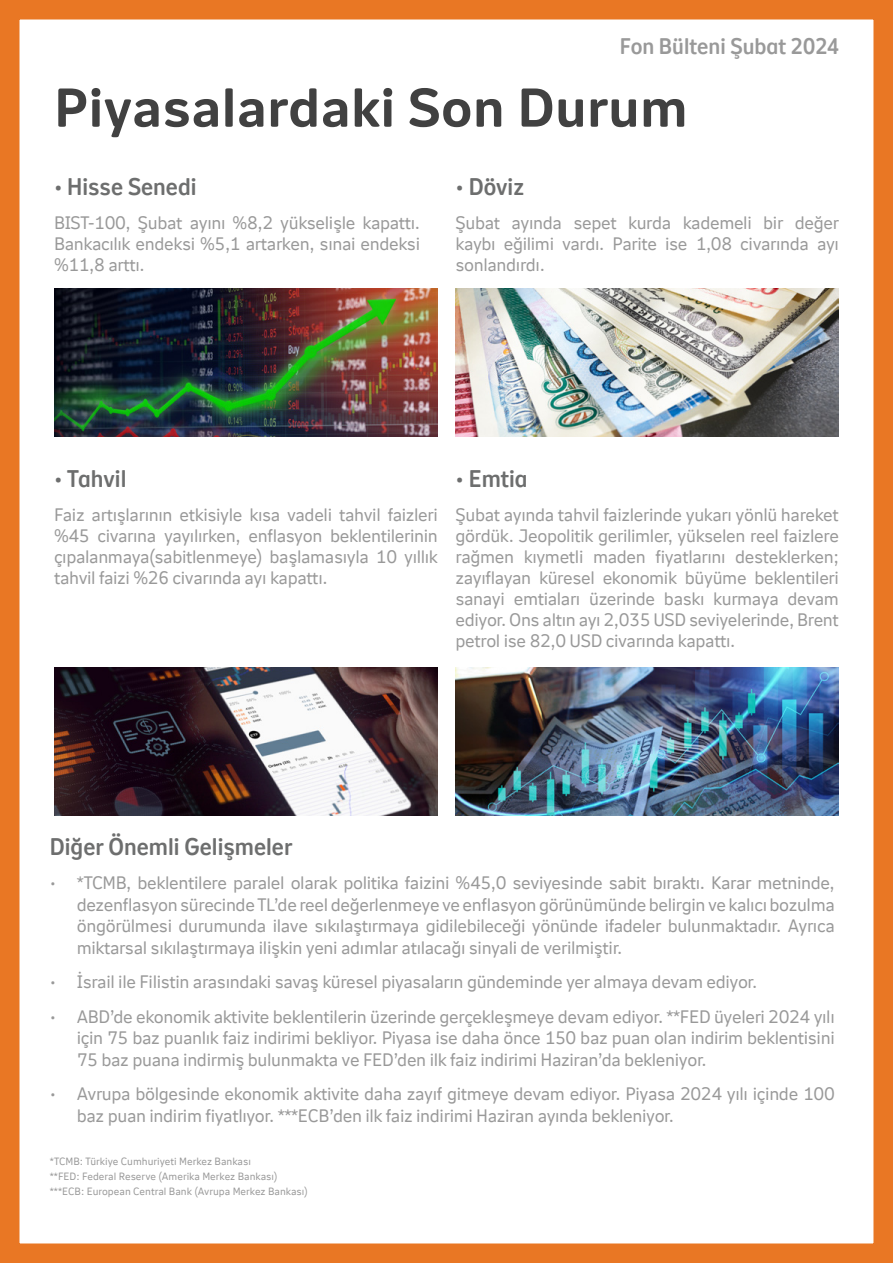
<style>
.page{position:relative;width:893px;height:1263px;background:#fff}
.page>*{position:absolute;margin:0;border:0;box-sizing:border-box;transform-origin:0 0}
.t1{font:700 54px "Nitti Grotesk NN Text";color:#414141}
.t2{font:24px "Nitti Grotesk NN Heading";color:#6d6e6e}
.t3{font:22.5px "Nitti Grotesk NN Heading";color:#999}
.t4{font:18px/21px "Nitti Grotesk NN Text";letter-spacing:-.02em;color:#999;text-align:justify}
.t5{font:10.5px/15px "Nitti Grotesk NN Text";color:#999}
</style>
<div class="page">
<img style="left:455px;top:288px;width:384px;height:148px">
<img style="left:455px;top:668px;width:384px;height:147px">
<img style="left:54px;top:288px;width:383px;height:148px">
<img style="left:54px;top:668px;width:383px;height:147px">
<div style="left:0;top:0;width:893px;height:1263px;border:20px solid #e97724"></div>
<p class="t3" style="left:620px;top:30px;width:221px">Fon Bülteni Şubat 2024</p>
<h1 class="t1" style="left:54px;top:68px;width:635px">Piyasalardaki Son Durum</h1>
<h2 class="t2" style="left:54px;top:169px;width:144px">• Hisse Senedi</h2>
<p class="t4" style="left:54px;top:211px;width:368px">BIST-100, Şubat ayını %8,2 yükselişle kapattı.<br>Bankacılık endeksi %5,1 artarken, sınai endeksi %11,8 arttı.</p>
<h2 class="t2" style="left:455px;top:169px;width:70px">• Döviz</h2>
<p class="t4" style="left:455px;top:211px;width:385px">Şubat ayında sepet kurda kademeli bir değer kaybı eğilimi vardı. Parite ise 1,08 civarında ayı sonlandırdı.</p>
<h2 class="t2" style="left:54px;top:462px;width:74px">• Tahvil</h2>
<p class="t4" style="left:54px;top:503px;width:385px">Faiz artışlarının etkisiyle kısa vadeli tahvil faizleri %45 civarına yayılırken, enflasyon beklentilerinin çıpalanmaya(sabitlenmeye) başlamasıyla 10 yıllık tahvil faizi %26 civarında ayı kapattı.</p>
<h2 class="t2" style="left:455px;top:462px;width:74px">• Emtia</h2>
<p class="t4" style="left:455px;top:503px;width:385px">Şubat ayında tahvil faizlerinde yukarı yönlü hareket gördük. Jeopolitik gerilimler, yükselen reel faizlere rağmen kıymetli maden fiyatlarını desteklerken; zayıflayan küresel ekonomik büyüme beklentileri sanayi emtiaları üzerinde baskı kurmaya devam ediyor. Ons altın ayı 2,035 USD seviyelerinde, Brent petrol ise 82,0 USD civarında kapattı.</p>
<h2 class="t2" style="left:50px;top:829px;width:244px">Diğer Önemli Gelişmeler</h2>
<p class="t4" style="left:77px;top:871px;width:759px;line-height:21.6px;text-indent:-27px">• *TCMB, beklentilere paralel olarak politika faizini %45,0 seviyesinde sabit bıraktı. Karar metninde, dezenflasyon sürecinde TL’de reel değerlenmeye ve enflasyon görünümünde belirgin ve kalıcı bozulma öngörülmesi durumunda ilave sıkılaştırmaya gidilebileceği yönünde ifadeler bulunmaktadır. Ayrıca miktarsal sıkılaştırmaya ilişkin yeni adımlar atılacağı sinyali de verilmiştir.</p>
<p class="t4" style="left:50px;top:971px;width:709px">• İsrail ile Filistin arasındaki savaş küresel piyasaların gündeminde yer almaya devam ediyor.</p>
<p class="t4" style="left:77px;top:1005px;width:759px;line-height:21.6px;text-indent:-27px">• ABD’de ekonomik aktivite beklentilerin üzerinde gerçekleşmeye devam ediyor. **FED üyeleri 2024 yılı için 75 baz puanlık faiz indirimi bekliyor. Piyasa ise daha önce 150 baz puan olan indirim beklentisini 75 baz puana indirmiş bulunmakta ve FED’den ilk faiz indirimi Haziran’da bekleniyor.</p>
<p class="t4" style="left:77px;top:1082px;width:759px;line-height:21.6px;text-indent:-27px">• Avrupa bölgesinde ekonomik aktivite daha zayıf gitmeye devam ediyor. Piyasa 2024 yılı içinde 100 baz puan indirim fiyatlıyor. ***ECB’den ilk faiz indirimi Haziran ayında bekleniyor.</p>
<p class="t5" style="left:50px;top:1153px;width:260px">*TCMB: Türkiye Cumhuriyeti Merkez Bankası<br>**FED: Federal Reserve (Amerika Merkez Bankası) ***ECB: European Central Bank (Avrupa Merkez Bankası)</p>
</div>
